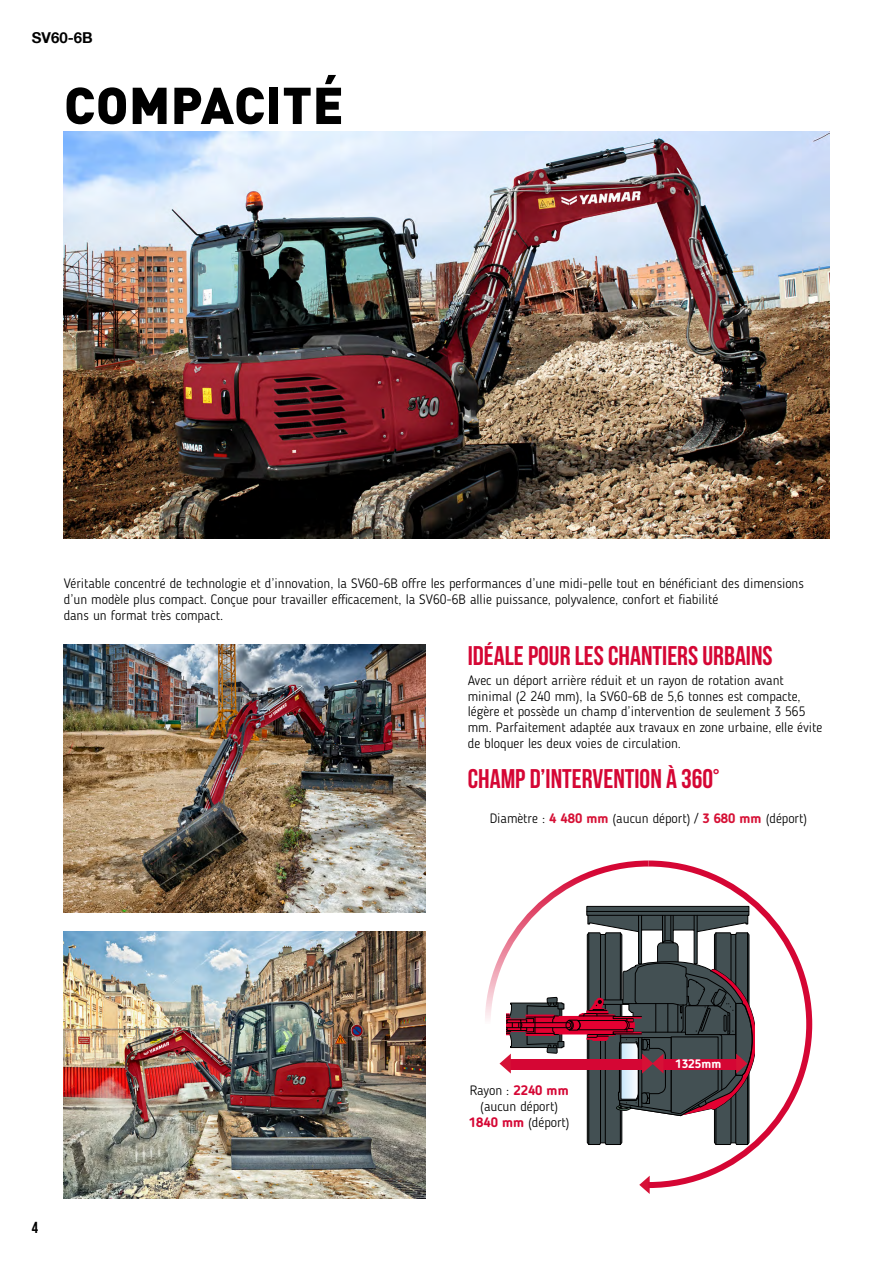
<style>
.page{position:relative;width:893px;height:1263px;background:#fff}
.page>*{position:absolute;margin:0;border:0;box-sizing:border-box;transform-origin:0 0}
.t1{font:900 51px "DINOT";letter-spacing:.01em;color:#000}
.t2{font:700 27px "Bebas Neue";color:#d50634}
.t3{font:15.9px "Bebas Neue";color:#000}
.t4{font:700 15px "Helvetica Neue LT Com";color:#000}
.t5{font:300 13.5px/15.8px "Blogger Sans";color:#000}
.t6{font:700 12.15px "Blogger Sans";color:#fff}
.s1{font-weight:700;color:#d61136}
.s2{font-weight:700;color:#d50634}
</style>
<div class="page">
<img style="left:64px;top:132px;width:765px;height:406px">
<svg style="left:639px;top:1182px;width:11px;height:12px"></svg>
<svg style="left:642px;top:900px;width:171px;height:291px"></svg>
<svg style="left:485px;top:860px;width:270px;height:285px"></svg>
<img style="left:64px;top:645px;width:361px;height:267px">
<img style="left:64px;top:931px;width:361px;height:267px">
<p class="t4" style="left:32px;top:28px;width:62px">SV60-6B</p>
<h1 class="t1" style="left:64px;top:71px;width:281px">COMPACITÉ</h1>
<p class="t5" style="left:64px;top:576px;width:742px">Véritable concentré de technologie et d’innovation, la SV60-6B offre les performances d’une midi-pelle tout en bénéficiant des dimensions d’un modèle plus compact. Conçue pour travailler efficacement, la SV60-6B allie puissance, polyvalence, confort et fiabilité<br>dans un format très compact.</p>
<h2 class="t2" style="left:468px;top:641px;width:306px">IDÉALE POUR LES CHANTIERS URBAINS</h2>
<p class="t5" style="left:468px;top:672px;width:356px">Avec un déport arrière réduit et un rayon de rotation avant minimal (2 240 mm), la SV60-6B de 5,6 tonnes est compacte, légère et possède un champ d’intervention de seulement 3 565 mm. Parfaitement adaptée aux travaux en zone urbaine, elle évite de bloquer les deux voies de circulation.</p>
<h2 class="t2" style="left:468px;top:764px;width:253px">CHAMP D’INTERVENTION À 360°</h2>
<p class="t5" style="left:490px;top:810px;width:319px">Diamètre : <span class="s1">4 480 mm</span> (aucun déport) / <span class="s1">3 680 mm</span> (déport)</p>
<p class="t3" style="left:32px;top:1218px;width:8px">4</p>
<p class="t5" style="left:469px;top:1083px;width:102px;text-align:center">Rayon : <span class="s2">2240 mm </span>(aucun déport)<br><span class="s2">1840 mm</span> (déport)</p>
<p class="t6" style="left:675px;top:1057px;width:48px">1325mm</p>
</div>
